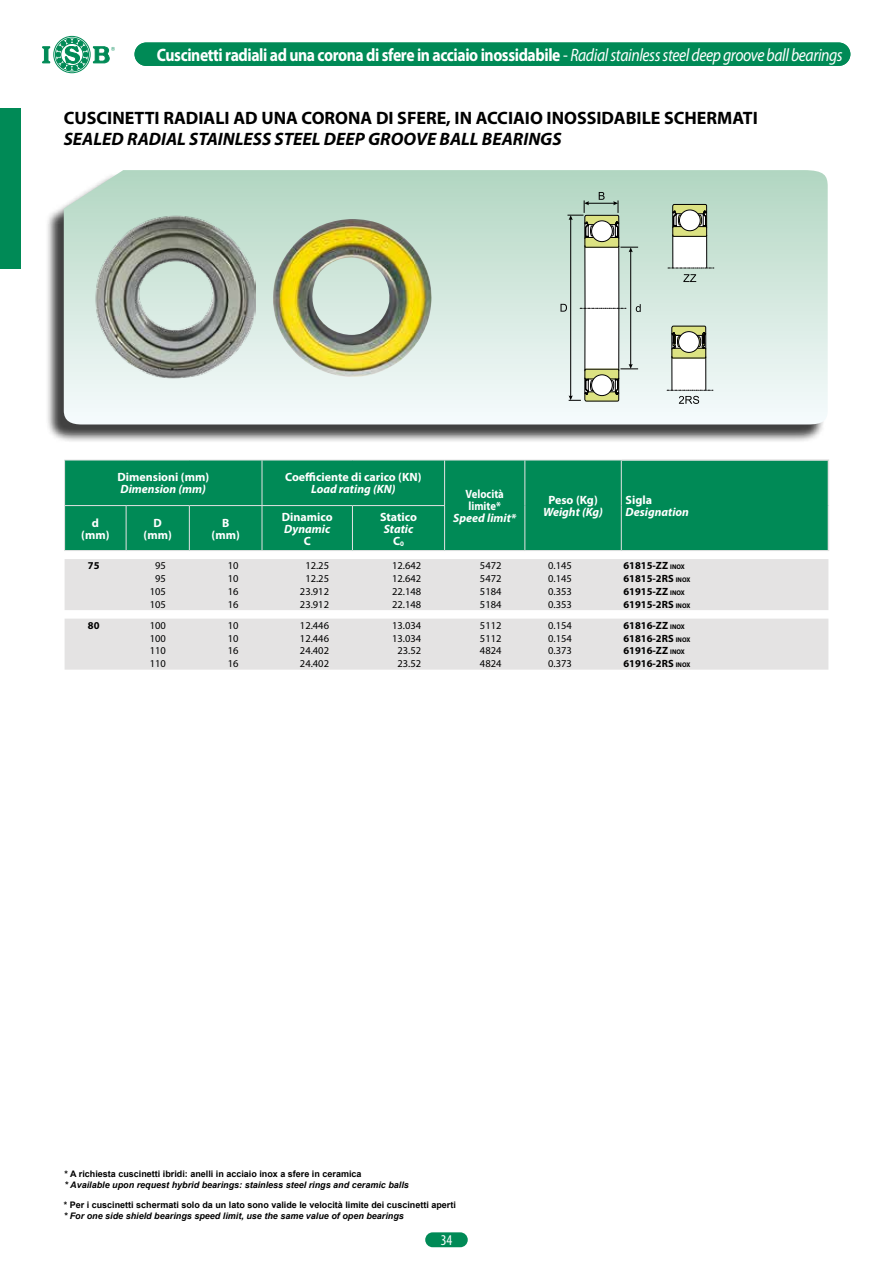
<style>
.page{position:relative;width:893px;height:1263px;background:#fff}
.page>*{position:absolute;margin:0;border:0;box-sizing:border-box;transform-origin:0 0}
.t1{font:700 18px "Myriad Pro";letter-spacing:-.025em;color:#fff;scale:.87 1}
.t2{font:700 18px "Myriad Pro";color:#000}
.t3{font:italic 700 18px "Myriad Pro";color:#000}
.t4{font:condensed 15px "Myriad Pro";color:#fff}
.t5{font:700 12px/12px "Myriad Pro";color:#fff;text-align:center}
.t6{font:italic 700 12px/12px "Myriad Pro";color:#fff;text-align:center}
.t7{font:700 12px/12px "Myriad Pro";color:#fff;scale:.89 1}
.t8{font:10.5px "Myriad Pro";color:#000}
.t9{font:700 10.5px "Myriad Pro";color:#000}
.t10{font:700 9px "Arial";color:#000}
.t11{font:italic 700 9px "Arial";color:#000}
.s1{font-weight:400}
.s2{font-weight:400;font-style:italic}
.s3{font-style:normal}
.s4{font-size:6.75px}
</style>
<div class="page">
<div style="left:45px;top:172px;width:780px;height:271px;background:#000;opacity:.75"></div>
<svg style="left:64px;top:170px;width:764px;height:254px"></svg>
<img style="left:92px;top:213px;width:164px;height:169px">
<svg style="left:560px;top:191px;width:81px;height:213px"></svg>
<svg style="left:667px;top:191px;width:47px;height:213px"></svg>
<div style="left:425px;top:1232px;width:43px;height:15px;background:#008a56;border-radius:7px"></div>
<svg style="left:42px;top:36px;width:73px;height:37px"></svg>
<div style="left:135px;top:43px;width:715px;height:23px;background:#008a56;border-radius:12px"></div>
<img style="left:273px;top:219px;width:159px;height:159px">
<div style="left:65px;top:461px;width:763px;height:89px;background:#008a56"></div>
<svg style="left:65px;top:559px;width:763px;height:111px;fill:#e4e3e3"></svg>
<hr style="left:64px;top:460px;width:1px;height:45px;background:#e4e3e3">
<hr style="left:64px;top:460px;width:62px;height:1px;background:#e4e3e3">
<hr style="left:126px;top:460px;width:63px;height:1px;background:#e4e3e3">
<hr style="left:189px;top:460px;width:73px;height:1px;background:#e4e3e3">
<hr style="left:262px;top:460px;width:90px;height:1px;background:#e4e3e3">
<hr style="left:352px;top:460px;width:93px;height:1px;background:#e4e3e3">
<hr style="left:262px;top:460px;width:1px;height:45px;background:#e4e3e3">
<hr style="left:444px;top:460px;width:1px;height:45px;background:#e4e3e3">
<hr style="left:445px;top:460px;width:80px;height:1px;background:#e4e3e3">
<hr style="left:524px;top:460px;width:1px;height:46px;background:#e4e3e3">
<hr style="left:524px;top:506px;width:1px;height:44px;background:#e4e3e3">
<hr style="left:525px;top:460px;width:97px;height:1px;background:#e4e3e3">
<hr style="left:621px;top:460px;width:1px;height:46px;background:#e4e3e3">
<hr style="left:621px;top:506px;width:1px;height:44px;background:#e4e3e3">
<hr style="left:622px;top:459px;width:207px;height:2px;background:#e4e3e3">
<hr style="left:828px;top:461px;width:1px;height:45px;background:#e4e3e3">
<hr style="left:828px;top:506px;width:1px;height:44px;background:#e4e3e3">
<hr style="left:64px;top:506px;width:1px;height:44px;background:#e4e3e3">
<hr style="left:64px;top:505px;width:62px;height:1px;background:#e4e3e3">
<hr style="left:126px;top:505px;width:63px;height:1px;background:#e4e3e3">
<hr style="left:189px;top:505px;width:73px;height:1px;background:#e4e3e3">
<hr style="left:262px;top:505px;width:90px;height:1px;background:#e4e3e3">
<hr style="left:126px;top:506px;width:1px;height:44px;background:#e4e3e3">
<hr style="left:189px;top:506px;width:1px;height:44px;background:#e4e3e3">
<hr style="left:262px;top:506px;width:1px;height:44px;background:#e4e3e3">
<hr style="left:352px;top:506px;width:1px;height:44px;background:#e4e3e3">
<hr style="left:352px;top:505px;width:93px;height:1px;background:#e4e3e3">
<hr style="left:444px;top:506px;width:1px;height:44px;background:#e4e3e3">
<hr style="left:64px;top:550px;width:62px;height:1px;background:#e4e3e3">
<hr style="left:126px;top:550px;width:63px;height:1px;background:#e4e3e3">
<hr style="left:189px;top:550px;width:73px;height:1px;background:#e4e3e3">
<hr style="left:262px;top:550px;width:90px;height:1px;background:#e4e3e3">
<hr style="left:352px;top:550px;width:93px;height:1px;background:#e4e3e3">
<hr style="left:445px;top:550px;width:80px;height:1px;background:#e4e3e3">
<hr style="left:525px;top:550px;width:96px;height:1px;background:#e4e3e3">
<hr style="left:621px;top:550px;width:208px;height:1px;background:#e4e3e3">
<div style="left:0;top:109px;width:21px;height:160px;background:#008a56"></div>
<h1 class="t1" style="left:157px;top:45px;width:790px">Cuscinetti radiali ad una corona di sfere in acciaio inossidabile <span class="s1">-</span> <span class="s2">Radial stainless steel deep groove ball bearings</span></h1>
<h1 class="t2" style="left:64px;top:108px;width:695px">CUSCINETTI RADIALI AD UNA CORONA DI SFERE, IN ACCIAIO INOSSIDABILE SCHERMATI</h1>
<h1 class="t3" style="left:64px;top:127px;width:499px">SEALED RADIAL STAINLESS STEEL DEEP GROOVE BALL BEARINGS</h1>
<p class="t5" style="left:117px;top:471px;width:93px">Dimensioni (mm)</p>
<p class="t6" style="left:121px;top:483px;width:87px">Dimension (mm)</p>
<p class="t5" style="left:81px;top:517px;width:30px">d (mm)</p>
<p class="t5" style="left:144px;top:517px;width:30px">D (mm)</p>
<p class="t5" style="left:212px;top:517px;width:30px">B (mm)</p>
<p class="t5" style="left:285px;top:471px;width:138px">Coefficiente di carico (KN)</p>
<p class="t6" style="left:311px;top:483px;width:86px">Load rating (KN)</p>
<p class="t7" style="left:466px;top:488px;width:45px">Velocità limite*</p>
<p class="t6" style="left:453px;top:511px;width:65px">Speed limit*</p>
<p class="t5" style="left:282px;top:511px;width:52px">Dinamico</p>
<p class="t6" style="left:284px;top:522px;width:48px">Dynamic</p>
<p class="t5" style="left:304px;top:535px;width:9px">C</p>
<p class="t5" style="left:380px;top:511px;width:38px">Statico</p>
<p class="t6" style="left:384px;top:522px;width:31px">Static<br><span class="s3">C</span><sub>0</sub></p>
<p class="t5" style="left:548px;top:494px;width:51px">Peso (Kg)</p>
<p class="t6" style="left:543px;top:505px;width:61px">Weight (Kg)</p>
<p class="t5" style="left:626px;top:494px;width:28px">Sigla</p>
<p class="t6" style="left:626px;top:505px;width:65px">Designation</p>
<p class="t9" style="left:88px;top:560px;width:13px">75</p>
<p class="t8" style="left:155px;top:560px;width:12px">95</p>
<p class="t8" style="left:228px;top:560px;width:12px">10</p>
<p class="t8" style="left:305px;top:560px;width:25px">12.25</p>
<p class="t8" style="left:392px;top:560px;width:31px">12.642</p>
<p class="t8" style="left:480px;top:560px;width:23px">5472</p>
<p class="t8" style="left:548px;top:560px;width:25px">0.145</p>
<p class="t9" style="left:623px;top:560px;width:63px">61815-ZZ <span class="s4">INOX</span></p>
<p class="t8" style="left:155px;top:573px;width:12px">95</p>
<p class="t8" style="left:228px;top:573px;width:12px">10</p>
<p class="t8" style="left:305px;top:573px;width:25px">12.25</p>
<p class="t8" style="left:392px;top:573px;width:31px">12.642</p>
<p class="t8" style="left:480px;top:573px;width:23px">5472</p>
<p class="t8" style="left:548px;top:573px;width:25px">0.145</p>
<p class="t9" style="left:623px;top:573px;width:68px">61815-2RS <span class="s4">INOX</span></p>
<p class="t8" style="left:150px;top:586px;width:18px">105</p>
<p class="t8" style="left:228px;top:586px;width:12px">16</p>
<p class="t8" style="left:300px;top:586px;width:31px">23.912</p>
<p class="t8" style="left:392px;top:586px;width:31px">22.148</p>
<p class="t8" style="left:480px;top:586px;width:23px">5184</p>
<p class="t8" style="left:548px;top:586px;width:25px">0.353</p>
<p class="t9" style="left:623px;top:585px;width:63px">61915-ZZ <span class="s4">INOX</span></p>
<p class="t8" style="left:150px;top:598px;width:18px">105</p>
<p class="t8" style="left:228px;top:598px;width:12px">16</p>
<p class="t8" style="left:300px;top:598px;width:31px">23.912</p>
<p class="t8" style="left:392px;top:598px;width:31px">22.148</p>
<p class="t8" style="left:480px;top:598px;width:23px">5184</p>
<p class="t8" style="left:548px;top:598px;width:25px">0.353</p>
<p class="t9" style="left:623px;top:598px;width:68px">61915-2RS <span class="s4">INOX</span></p>
<p class="t9" style="left:88px;top:619px;width:13px">80</p>
<p class="t8" style="left:150px;top:620px;width:18px">100</p>
<p class="t8" style="left:228px;top:620px;width:12px">10</p>
<p class="t8" style="left:300px;top:620px;width:31px">12.446</p>
<p class="t8" style="left:392px;top:620px;width:31px">13.034</p>
<p class="t8" style="left:480px;top:620px;width:23px">5112</p>
<p class="t8" style="left:548px;top:620px;width:25px">0.154</p>
<p class="t9" style="left:623px;top:619px;width:63px">61816-ZZ <span class="s4">INOX</span></p>
<p class="t8" style="left:150px;top:632px;width:18px">100</p>
<p class="t8" style="left:228px;top:632px;width:12px">10</p>
<p class="t8" style="left:300px;top:632px;width:31px">12.446</p>
<p class="t8" style="left:392px;top:632px;width:31px">13.034</p>
<p class="t8" style="left:480px;top:632px;width:23px">5112</p>
<p class="t8" style="left:548px;top:632px;width:25px">0.154</p>
<p class="t9" style="left:623px;top:632px;width:68px">61816-2RS <span class="s4">INOX</span></p>
<p class="t8" style="left:150px;top:645px;width:18px">110</p>
<p class="t8" style="left:228px;top:645px;width:12px">16</p>
<p class="t8" style="left:300px;top:645px;width:31px">24.402</p>
<p class="t8" style="left:397px;top:645px;width:25px">23.52</p>
<p class="t8" style="left:480px;top:645px;width:23px">4824</p>
<p class="t8" style="left:548px;top:645px;width:25px">0.373</p>
<p class="t9" style="left:623px;top:645px;width:63px">61916-ZZ <span class="s4">INOX</span></p>
<p class="t8" style="left:150px;top:658px;width:18px">110</p>
<p class="t8" style="left:228px;top:658px;width:12px">16</p>
<p class="t8" style="left:300px;top:658px;width:31px">24.402</p>
<p class="t8" style="left:397px;top:658px;width:25px">23.52</p>
<p class="t8" style="left:480px;top:658px;width:23px">4824</p>
<p class="t8" style="left:548px;top:658px;width:25px">0.373</p>
<p class="t9" style="left:623px;top:658px;width:68px">61916-2RS <span class="s4">INOX</span></p>
<p class="t10" style="left:65px;top:1168px;width:298px">* A richiesta cuscinetti ibridi: anelli in acciaio inox a sfere in ceramica</p>
<p class="t11" style="left:65px;top:1179px;width:346px">* Available upon request hybrid bearings: stainless steel rings and ceramic balls</p>
<p class="t10" style="left:64px;top:1199px;width:394px">* Per i cuscinetti schermati solo da un lato sono valide le velocità limite dei cuscinetti aperti</p>
<p class="t11" style="left:64px;top:1210px;width:342px">* For one side shield bearings speed limit, use the same value of open bearings</p>
<h2 class="t4" style="left:441px;top:1230px;width:13px">34</h2>
</div>
